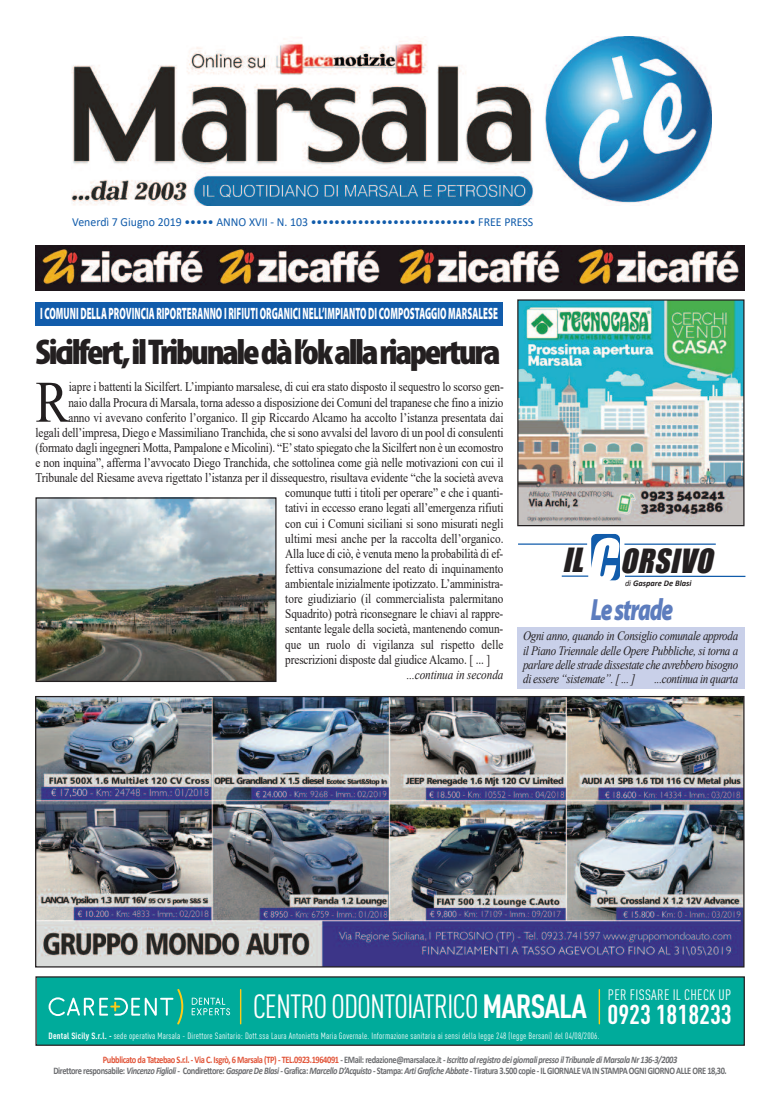
<style>
.page{position:relative;width:780px;height:1113px;background:#fff}
.page>*{position:absolute;margin:0;border:0;box-sizing:border-box;transform-origin:0 0}
.t1{font:58.75px "Times New Roman";color:#231f20;scale:.85 1}
.t2{font:900 condensed 36px "Myriad Pro";letter-spacing:-.065em;color:#231f20;scale:1.04 1}
.t3{font:33.12px "DIN Pro Condensed Regular+AAHJGH";letter-spacing:-.03em;color:#fff}
.t4{font:italic 900 30.75px "Myriad Pro";letter-spacing:-.05em;color:#5d7dbe;scale:.73 1}
.t5{font:italic 30.62px "Impact";color:#231f20}
.t6{font:27px "DIN Pro Condensed Bold+MASLJI";color:#fff}
.t7{font:900 16.5px "Myriad Pro";letter-spacing:.005em;color:#fff;scale:.53 1}
.t8{font:14.88px "DIN Pro Condensed Regular+AAHJGH";letter-spacing:.02em;color:#fff}
.t9{font:13.12px "Times New Roman";letter-spacing:-.01em;color:#231f20;scale:.85 1}
.t10{font:italic 13.12px "Times New Roman";letter-spacing:-.01em;color:#231f20;scale:.85 1}
.t11{font:italic 12.88px/14.1px "Times New Roman";letter-spacing:-.035em;color:#231f20;text-align:justify;scale:.87 1}
.t12{font:12.25px "Calibri";color:#115cab;scale:.96 1}
.t13{font:700 10px/11.2px "Calibri";letter-spacing:-.045em;color:#6c6d70;text-align:center;scale:.84 1}
.t14{font:9px "DIN Pro Condensed Regular+AAHJGH";letter-spacing:.02em;color:#fff}
.t15{font:italic 700 8.62px "Calibri";color:#231f20}
.s1{font-size:55.88px;color:#fff}
.s2{font-weight:400}
.s3{color:#e15438}
.s4{font-style:italic}
.s5{font-family:"DIN Pro Condensed Bold+MASLJI"}
</style>
<div class="page">
<div style="left:517px;top:628px;width:228px;height:61px;background:#c9d0e9"></div>
<div style="left:591px;top:534px;width:29px;height:46px;background:#115cab;border-radius:5px"></div>
<hr style="left:625px;top:575px;width:120px;height:2px;background:#115cab">
<hr style="left:624px;top:543px;width:91px;height:2px;background:#115cab">
<hr style="left:561px;top:575px;width:27px;height:2px;background:#115cab">
<hr style="left:518px;top:543px;width:69px;height:2px;background:#115cab">
<img style="left:35px;top:246px;width:709px;height:45px">
<div style="left:35px;top:302px;width:468px;height:24px;background:#115cab"></div>
<img style="left:37px;top:499px;width:237px;height:181px">
<div style="left:35px;top:497px;width:241px;height:185px;border:1px solid #231f20"></div>
<img style="left:72px;top:36px;width:639px;height:169px">
<img style="left:519px;top:301px;width:223px;height:223px">
<div style="left:517px;top:299px;width:227px;height:227px;border:1px solid #231f20"></div>
<img style="left:37px;top:698px;width:705px;height:267px">
<div style="left:35px;top:696px;width:709px;height:271px;border:1px solid #231f20"></div>
<div style="left:37px;top:977px;width:706px;height:67px;background:#00ab9b"></div>
<svg style="left:192px;top:997px;width:38px;height:18px"></svg>
<svg style="left:49px;top:989px;width:134px;height:35px"></svg>
<hr style="left:240px;top:989px;width:1px;height:34px;background:#fecb17">
<hr style="left:598px;top:989px;width:2px;height:34px;background:#fecb17">
<div style="left:35px;top:976px;width:709px;height:69px;border:1px solid #231f20"></div>
<p class="t12" style="left:72px;top:217px;width:481px">Venerdì 7 Giugno 2019 ••••• ANNO XVII - N. 103 •••••••••••••••••••••••••••• FREE PRESS</p>
<p class="t7" style="left:40px;top:307px;width:865px">I COMUNI DELLA PROVINCIA RIPORTERANNO I RIFIUTI ORGANICI NELL’IMPIANTO DI COMPOSTAGGIO MARSALESE</p>
<h2 class="t2" style="left:35px;top:339px;width:449px">Sicilfert,ilTribunaledàl’okallariapertura</h2>
<h1 class="t1" style="left:35px;top:369px;width:41px">R</h1>
<p class="t9" style="left:69px;top:380px;width:513px">iapre i battenti la Sicilfert. L’impianto marsalese, di cui era stato disposto il sequestro lo scorso gen-</p>
<p class="t9" style="left:68px;top:395px;width:513px">naio dalla Procura di Marsala, torna adesso a disposizione dei Comuni del trapanese che fino a inizio</p>
<p class="t9" style="left:68px;top:410px;width:513px">anno vi avevano conferito l’organico. Il gip Riccardo Alcamo ha accolto l’istanza presentata dai</p>
<p class="t9" style="left:35px;top:425px;width:552px">legali dell’impresa, Diego e Massimiliano Tranchida, che si sono avvalsi del lavoro di un pool di consulenti</p>
<p class="t9" style="left:35px;top:440px;width:552px">(formato dagli ingegneri Motta, Pampalone e Micolini). “E’stato spiegato che la Sicilfert non è un ecomostro</p>
<p class="t9" style="left:35px;top:455px;width:552px">e non inquina”, afferma l’avvocato Diego Tranchida, che sottolinea come già nelle motivazioni con cui il</p>
<p class="t9" style="left:35px;top:470px;width:552px">Tribunale del Riesame aveva rigettato l’istanza per il dissequestro, risultava evidente “che la società aveva</p>
<p class="t9" style="left:285px;top:485px;width:258px">comunque tutti i titoli per operare” e che i quanti-</p>
<p class="t9" style="left:285px;top:501px;width:258px">tativi in eccesso erano legati all’emergenza rifiuti</p>
<p class="t9" style="left:285px;top:516px;width:258px">con cui i Comuni siciliani si sono misurati negli</p>
<p class="t9" style="left:285px;top:531px;width:258px">ultimi mesi anche per la raccolta dell’organico.</p>
<p class="t9" style="left:285px;top:546px;width:258px">Alla luce di ciò, è venuta meno la probabilità di ef-</p>
<p class="t9" style="left:285px;top:561px;width:258px">fettiva consumazione del reato di inquinamento</p>
<p class="t9" style="left:285px;top:576px;width:258px">ambientale inizialmente ipotizzato. L’amministra-</p>
<p class="t9" style="left:285px;top:591px;width:258px">tore giudiziario (il commercialista palermitano</p>
<p class="t9" style="left:285px;top:606px;width:258px">Squadrito) potrà riconsegnare le chiavi al rappre-</p>
<p class="t9" style="left:285px;top:622px;width:258px">sentante legale della società, mantenendo comun-</p>
<p class="t9" style="left:285px;top:637px;width:258px">que un ruolo di vigilanza sul rispetto delle</p>
<p class="t9" style="left:285px;top:652px;width:243px">prescrizioni disposte dal giudice Alcamo. [ ... ]</p>
<p class="t10" style="left:406px;top:667px;width:115px">...continua in seconda</p>
<h3 class="t5" style="left:562px;top:542px;width:156px">IL<span class="s1">C</span>ORSIVO</h3>
<p class="t15" style="left:625px;top:580px;width:68px"><span class="s2">di</span> Gaspare De Blasi</p>
<h3 class="t4" style="left:590px;top:598px;width:115px">Lestrade</h3>
<p class="t11" style="left:523px;top:629px;width:249px">Ogni anno, quando in Consiglio comunale approda il Piano Triennale delle Opere Pubbliche, si torna a parlare delle strade dissestate che avrebbero bisogno di essere “sistemate”. [ ... ]</p>
<p class="t11" style="left:654px;top:671px;width:98px">...continua in quarta</p>
<p class="t8" style="left:608px;top:989px;width:125px">PER FISSARE IL CHECK UP</p>
<h3 class="t6" style="left:607px;top:1004px;width:126px">0923 1818233</h3>
<p class="t13" style="left:53px;top:1055px;width:803px"><span class="s3">Pubblicato da Tatzebao S.r.l. - Via C. Isgrò, 6 Marsala (TP) - TEL.0923.1964091</span> - EMail: redazione@marsalace.it - <span class="s4">Iscritto al registro dei giornali presso il Tribunale di Marsala Nr 136-3/2003<br></span>Direttore responsabile: <span class="s4">Vincenzo Figlioli -</span> Condirettore: <span class="s4">Gaspare De Blasi -</span> Grafica: <span class="s4">Marcello D’Acquisto</span> - Stampa: <span class="s4">Arti Grafiche Abbate -</span> Tiratura 3.500 copie - IL GIORNALE VA IN STAMPA OGNI GIORNO ALLE ORE 18,30.</p>
<h3 class="t3" style="left:253px;top:994px;width:336px">CENTRO ODONTOIATRICO <span class="s5">MARSALA</span></h3>
<p class="t14" style="left:49px;top:1032px;width:552px"><span class="s5">Dental Sicily S.r.l. -</span> sede operativa Marsala - Direttore Sanitario: Dott.ssa Laura Antonietta Maria Governale. Informazione sanitaria ai sensi della legge 248 (legge Bersani) del 04/08/2006.</p>
</div>
